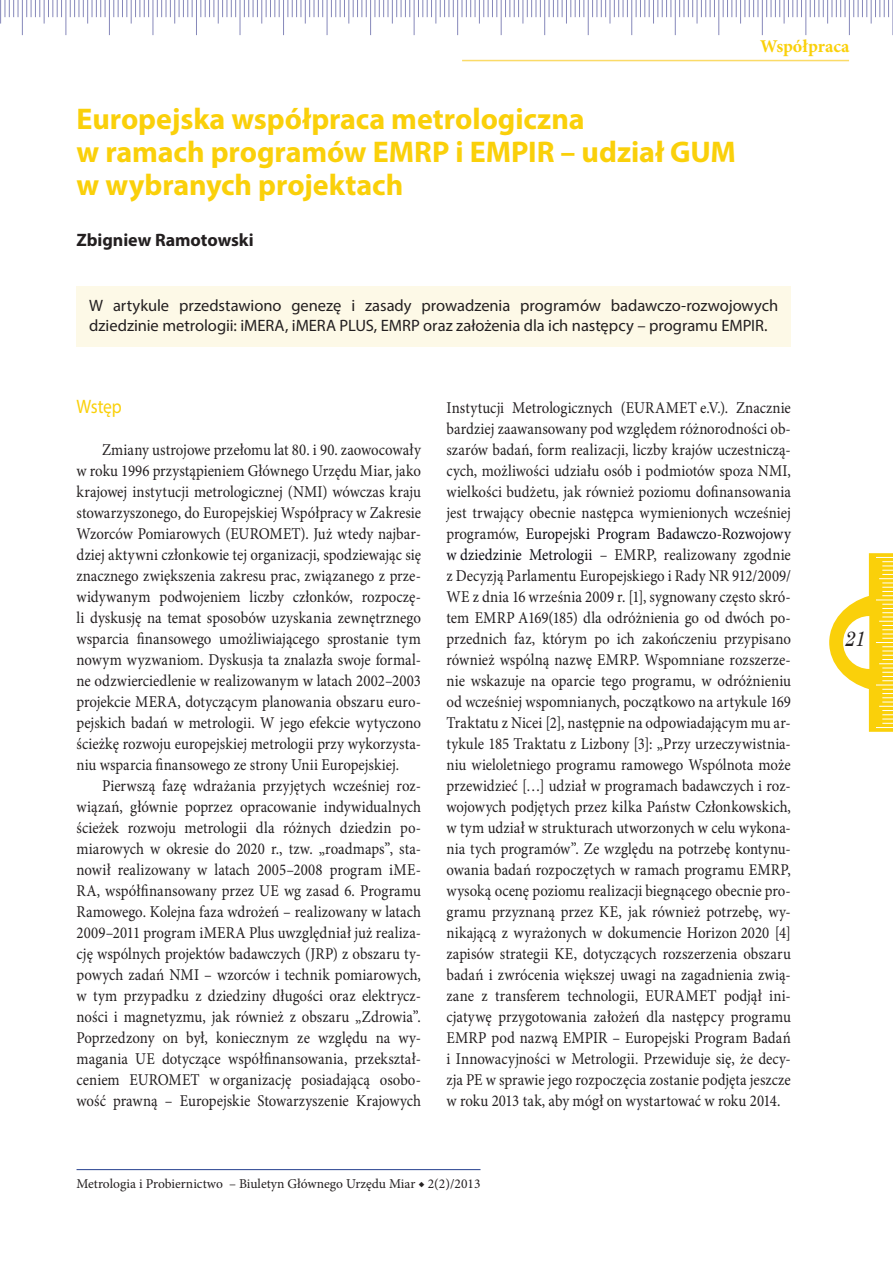
<style>
.page{position:relative;width:893px;height:1263px;background:#fff}
.page>*{position:absolute;margin:0;border:0;box-sizing:border-box;transform-origin:0 0}
.tytul_polski{font:700 30px/33px "Myriad Pro";letter-spacing:-.005em;color:#fad00a}
.t1{font:italic 21px "Century Schoolbook";color:#231f20;scale:.9 1}
.śródtyt-podtyt{font:19.5px "Myriad Pro";letter-spacing:-.01em;color:#fad00a;scale:.9 1}
.autor{font:700 18px "Myriad Pro";color:#231f20}
.t2{font:700 18px "Minion Pro";color:#fad00a}
.teksty{font:16.5px/21px "Minion Pro";color:#231f20;text-align:justify;scale:.9 1}
.lead{font:16.5px/19.8px "Myriad Pro";letter-spacing:-.005em;color:#231f20}
.t3{font:13.5px "Minion Pro";color:#231f20}
.s1{color:#0c0a12}
</style>
<div class="page">
<hr style="left:462px;top:60px;width:387px;height:1px;background:#fbdb68">
<hr style="left:77px;top:1169px;width:403px;height:1px;background:#253f8e">
<svg style="left:829px;top:553px;width:64px;height:179px"></svg>
<div style="left:77px;top:286px;width:714px;height:60px;background:#fdf9e7"></div>
<svg style="left:0;top:0;width:19px;height:24px"></svg>
<hr style="left:22px;top:0;width:1px;height:35px;background:#8688ba">
<svg style="left:26px;top:0;width:36px;height:24px"></svg>
<hr style="left:66px;top:0;width:1px;height:35px;background:#8688ba">
<svg style="left:70px;top:0;width:36px;height:24px"></svg>
<hr style="left:109px;top:0;width:1px;height:35px;background:#8688ba">
<svg style="left:114px;top:0;width:35px;height:24px"></svg>
<hr style="left:153px;top:0;width:1px;height:35px;background:#8688ba">
<svg style="left:157px;top:0;width:36px;height:24px"></svg>
<hr style="left:196px;top:0;width:1px;height:35px;background:#8688ba">
<svg style="left:201px;top:0;width:35px;height:24px"></svg>
<hr style="left:240px;top:0;width:1px;height:35px;background:#8688ba">
<svg style="left:244px;top:0;width:36px;height:24px"></svg>
<hr style="left:283px;top:0;width:1px;height:35px;background:#8688ba">
<svg style="left:288px;top:0;width:35px;height:24px"></svg>
<hr style="left:327px;top:0;width:1px;height:35px;background:#8688ba">
<svg style="left:331px;top:0;width:36px;height:24px"></svg>
<hr style="left:370px;top:0;width:1px;height:35px;background:#8688ba">
<svg style="left:375px;top:0;width:35px;height:24px"></svg>
<hr style="left:414px;top:0;width:1px;height:35px;background:#8688ba">
<svg style="left:418px;top:0;width:36px;height:24px"></svg>
<hr style="left:457px;top:0;width:1px;height:35px;background:#8688ba">
<svg style="left:462px;top:0;width:36px;height:24px"></svg>
<hr style="left:501px;top:0;width:1px;height:35px;background:#8688ba">
<svg style="left:505px;top:0;width:36px;height:24px"></svg>
<hr style="left:544px;top:0;width:1px;height:35px;background:#8688ba">
<svg style="left:549px;top:0;width:36px;height:24px"></svg>
<hr style="left:588px;top:0;width:1px;height:35px;background:#8688ba">
<svg style="left:592px;top:0;width:36px;height:24px"></svg>
<hr style="left:631px;top:0;width:1px;height:35px;background:#8688ba">
<svg style="left:636px;top:0;width:36px;height:24px"></svg>
<hr style="left:675px;top:0;width:1px;height:35px;background:#8688ba">
<svg style="left:679px;top:0;width:36px;height:24px"></svg>
<hr style="left:718px;top:0;width:1px;height:35px;background:#8688ba">
<svg style="left:723px;top:0;width:36px;height:24px"></svg>
<hr style="left:762px;top:0;width:1px;height:35px;background:#8688ba">
<svg style="left:766px;top:0;width:36px;height:24px"></svg>
<hr style="left:806px;top:0;width:1px;height:35px;background:#8688ba">
<svg style="left:810px;top:0;width:36px;height:24px"></svg>
<hr style="left:849px;top:0;width:1px;height:35px;background:#8688ba">
<svg style="left:853px;top:0;width:36px;height:24px"></svg>
<hr style="left:892px;top:0;width:1px;height:35px;background:#8688ba">
<p class="tytul_polski" style="left:77px;top:101px;width:661px">Europejska współpraca metrologiczna<br>w ramach programów EMRP i EMPIR – udział GUM w wybranych projektach</p>
<p class="autor" style="left:77px;top:228px;width:179px">Zbigniew Ramotowski</p>
<p class="t2" style="left:760px;top:34px;width:91px">Współpraca</p>
<p class="lead" style="left:89px;top:295px;width:690px">W artykule przedstawiono genezę i zasady prowadzenia programów badawczo-rozwojowych dziedzinie metrologii: iMERA, iMERA PLUS, EMRP oraz założenia dla ich następcy – programu EMPIR.</p>
<p class="śródtyt-podtyt" style="left:77px;top:394px;width:52px">Wstęp</p>
<p class="teksty" style="left:77px;top:439px;width:384px;text-indent:26px">Zmiany ustrojowe przełomu lat 80. i 90. zaowocowały w roku 1996 przystąpieniem Głównego Urzędu Miar, jako krajowej instytucji metrologicznej (NMI) wówczas kraju stowarzyszonego, do Europejskiej Współpracy w Zakresie Wzorców Pomiarowych (EUROMET). Już wtedy najbar&shy;dziej aktywni członkowie tej organizacji, spodziewając się znacznego zwiększenia zakresu prac, związanego z prze&shy;widywanym podwojeniem liczby członków, rozpoczę&shy;li dyskusję na temat sposobów uzyskania zewnętrznego wsparcia finansowego umożliwiającego sprostanie tym nowym wyzwaniom. Dyskusja ta znalazła swoje formal&shy;ne odzwierciedlenie w realizowanym w latach 2002–2003 projekcie MERA, dotyczącym planowania obszaru euro&shy;pejskich badań w metrologii. W jego efekcie wytyczono ścieżkę rozwoju europejskiej metrologii przy wykorzysta&shy;niu wsparcia finansowego ze strony Unii Europejskiej.</p>
<p class="teksty" style="left:77px;top:775px;width:384px;text-indent:26px">Pierwszą fazę wdrażania przyjętych wcześniej roz&shy;wiązań, głównie poprzez opracowanie indywidualnych ścieżek rozwoju metrologii dla różnych dziedzin po&shy;miarowych w okresie do 2020 r., tzw. „roadmaps”, sta&shy;nowił realizowany w latach 2005–2008 program iME-RA, współfinansowany przez UE wg zasad 6. Programu Ramowego. Kolejna faza wdrożeń – realizowany w latach 2009–2011 program iMERA Plus uwzględniał już realiza&shy;cję wspólnych projektów badawczych (JRP) z obszaru ty&shy;powych zadań NMI – wzorców i technik pomiarowych, w tym przypadku z dziedziny długości oraz elektrycz&shy;ności i magnetyzmu, jak również z obszaru „Zdrowia”.<br>Poprzedzony on był, koniecznym ze względu na wy&shy;magania UE dotyczące współfinansowania, przekształ&shy;ceniem EUROMET w organizację posiadającą osobo&shy;wość prawną – Europejskie Stowarzyszenie Krajowych</p>
<p class="teksty" style="left:446px;top:397px;width:384px">Instytucji Metrologicznych (EURAMET e.V.). Znacznie bardziej zaawansowany pod względem różnorodności ob&shy;szarów badań, form realizacji, liczby krajów uczestniczą&shy;cych, możliwości udziału osób i podmiotów spoza NMI, wielkości budżetu, jak również poziomu dofinansowania jest trwający obecnie następca wymienionych wcześniej programów, <span class="s1">Europejski Program Badawczo-Rozwojowy w dziedzinie Metrologii</span> – EMRP, realizowany zgodnie z Decyzją Parlamentu Europejskiego i Rady NR 912/2009/ WE z dnia 16 września 2009 r. [1], sygnowany często skró&shy;tem EMRP A169(185) dla odróżnienia go od dwóch po&shy;przednich faz, którym po ich zakończeniu przypisano również wspólną nazwę EMRP. Wspomniane rozszerze&shy;nie wskazuje na oparcie tego programu, w odróżnieniu od wcześniej wspomnianych, początkowo na artykule 169<br>Traktatu z Nicei [2], następnie na odpowiadającym mu ar&shy;tykule 185 Traktatu z Lizbony [3]: „Przy urzeczywistnia&shy;niu wieloletniego programu ramowego Wspólnota może przewidzieć […] udział w programach badawczych i roz&shy;wojowych podjętych przez kilka Państw Członkowskich, w tym udział w strukturach utworzonych w celu wykona&shy;nia tych programów”. Ze względu na potrzebę kontynu&shy;owania badań rozpoczętych w ramach programu EMRP, wysoką ocenę poziomu realizacji biegnącego obecnie pro&shy;gramu przyznaną przez KE, jak również potrzebę, wy&shy;nikającą z wyrażonych w dokumencie Horizon 2020 [4] zapisów strategii KE, dotyczących rozszerzenia obszaru badań i zwrócenia większej uwagi na zagadnienia zwią&shy;zane z transferem technologii, EURAMET podjął ini&shy;cjatywę przygotowania założeń dla następcy programu EMRP pod nazwą EMPIR – Europejski Program Badań i Innowacyjności w Metrologii. Przewiduje się, że decy&shy;zja PE w sprawie jego rozpoczęcia zostanie podjęta jeszcze w roku 2013 tak, aby mógł on wystartować w roku 2014.</p>
<p class="t3" style="left:77px;top:1175px;width:405px">Metrologia i Probiernictwo – Biuletyn Głównego Urzędu Miar ◆ 2(2)/2013</p>
<p class="t1" style="left:844px;top:622px;width:25px">21</p>
</div>
